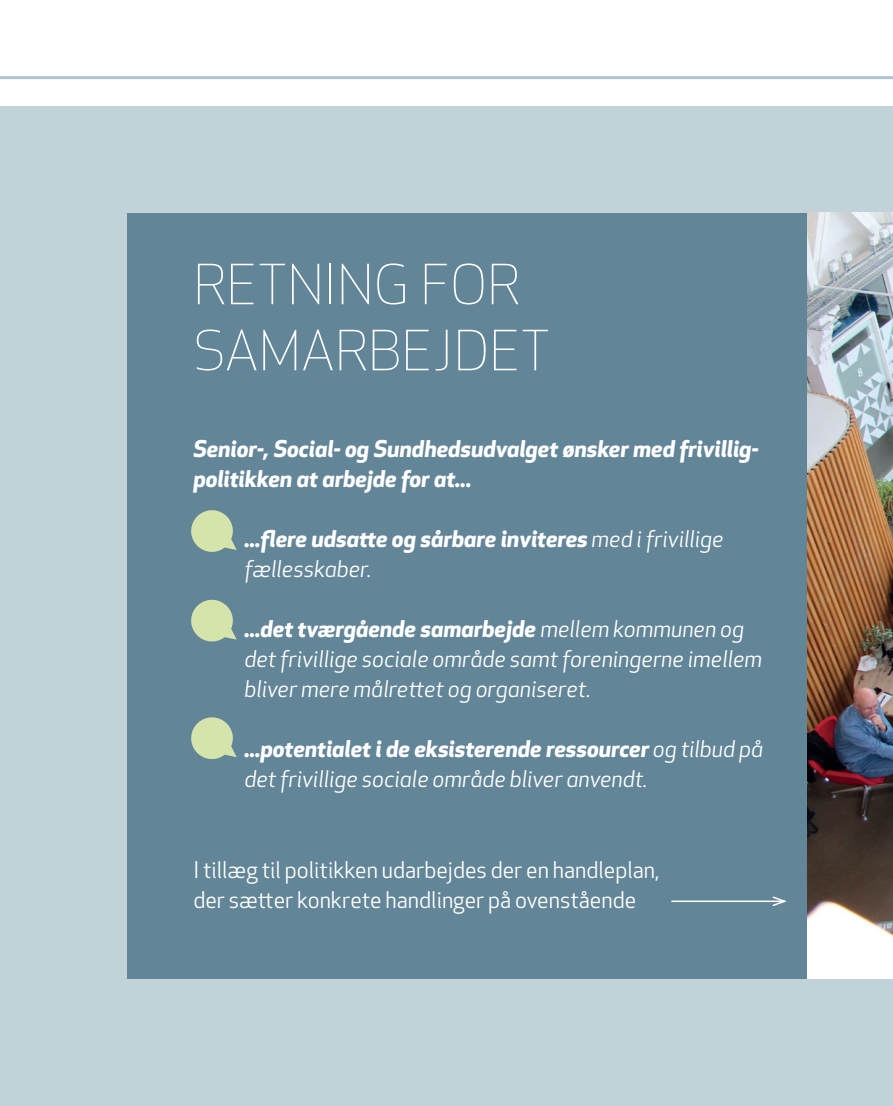
<style>
.page{position:relative;width:893px;height:1106px;background:#fff}
.page>*{position:absolute;margin:0;border:0;box-sizing:border-box;transform-origin:0 0}
.t1{font:300 54px "Apex Sans";color:#fff}
.t2{font:italic 22.5px/30px "Apex New";color:#fff}
.t3{font:italic 700 22.5px/30px "Apex New";color:#fff}
.t4{font:22.5px "Apex New";color:#fff}
.s1{font-weight:400}
.s2{font-weight:700}
</style>
<div class="page">
<div style="left:0;top:106px;width:893px;height:1000px;background:#c2d2d9"></div>
<hr style="left:0;top:76px;width:893px;height:3px;background:#b0c6d2">
<div style="left:128px;top:213px;width:680px;height:765px;background:#628597"></div>
<svg style="left:191px;top:510px;width:46px;height:42px"></svg>
<svg style="left:191px;top:599px;width:46px;height:43px"></svg>
<svg style="left:191px;top:717px;width:46px;height:43px"></svg>
<hr style="left:672px;top:900px;width:112px;height:2px;background:#fff">
<svg style="left:771px;top:896px;width:16px;height:10px"></svg>
<img style="left:808px;top:213px;width:85px;height:765px">
<p class="t1" style="left:193px;top:250px;width:328px">RETNING FOR</p>
<p class="t1" style="left:193px;top:316px;width:358px">SAMARBEJDET</p>
<p class="t3" style="left:193px;top:433px;width:567px">Senior-, Social- og Sundhedsudvalget ønsker med frivillig&shy;politikken at arbejde for at...</p>
<p class="t3" style="left:244px;top:523px;width:481px">...flere udsatte og sårbare inviteres <span class="s1">med i frivillige fællesskaber.</span></p>
<p class="t2" style="left:244px;top:614px;width:519px"><span class="s2">...det tværgående samarbejde</span> mellem kommunen og det frivillige sociale område samt foreningerne imellem</p>
<p class="t2" style="left:244px;top:674px;width:348px">bliver mere målrettet og organiseret.</p>
<p class="t2" style="left:244px;top:734px;width:520px"><span class="s2">...potentialet i de eksisterende ressourcer</span> og tilbud på det frivillige sociale område bliver anvendt.</p>
<p class="t4" style="left:193px;top:855px;width:468px">I tillæg til politikken udarbejdes der en handleplan,</p>
<p class="t4" style="left:193px;top:885px;width:444px">der sætter konkrete handlinger på ovenstående</p>
</div>
